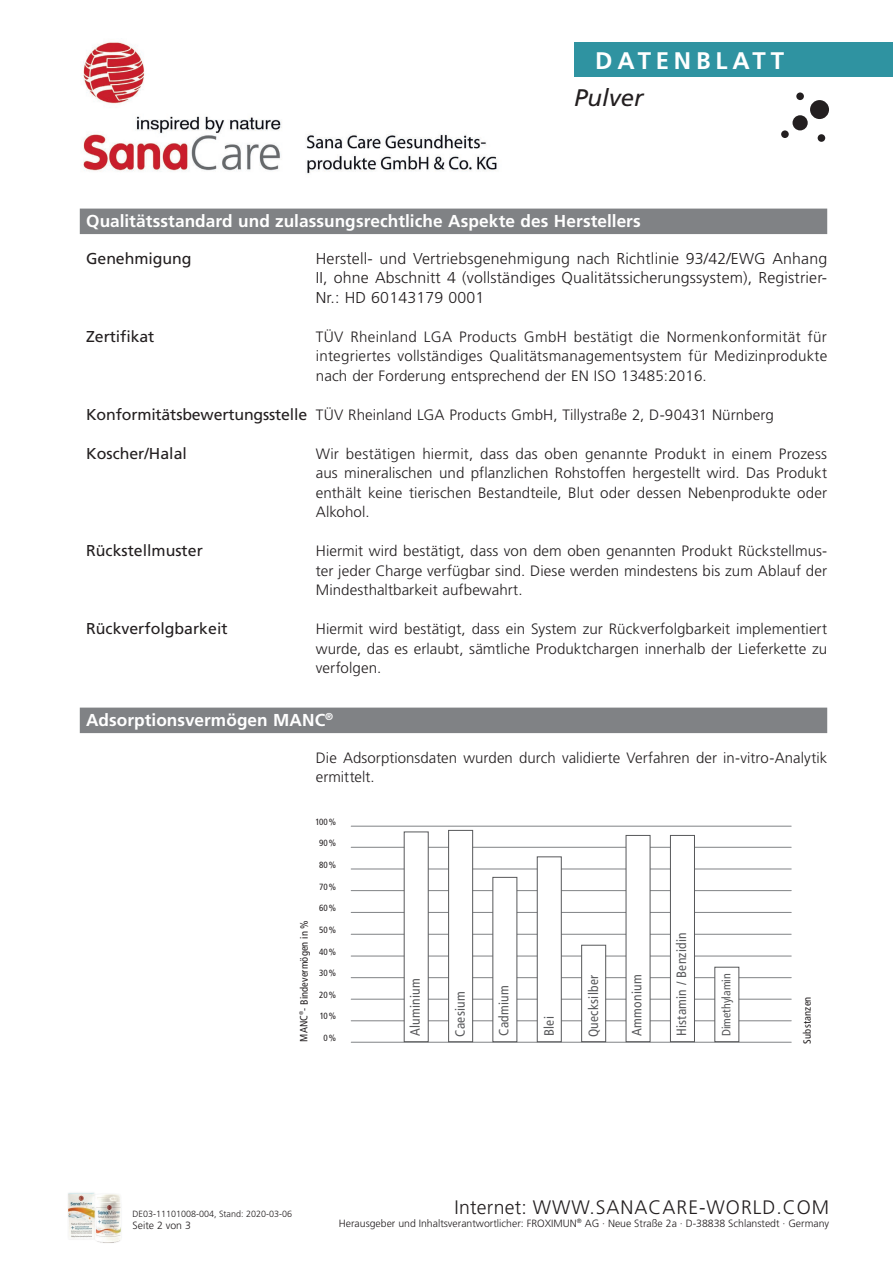
<style>
.page{position:relative;width:893px;height:1263px;background:#fff}
.page>*{position:absolute;margin:0;border:0;box-sizing:border-box;transform-origin:0 0}
.t1{font:700 24px "Frutiger LT Std";letter-spacing:.2em;color:#fff}
.t2{font:italic 24px "Frutiger LT Std";color:#231f20}
.t3{font:300 19.5px "Frutiger LT Std";letter-spacing:.05em;color:#231f20}
.t4{font:700 17.25px "Frutiger LT Std";letter-spacing:.005em;color:#fff}
.t5{font:300 15.75px/19.5px "Frutiger LT Std";letter-spacing:.01em;color:#231f20;text-align:justify}
.t6{font:15.75px "Frutiger LT Std";color:#231f20}
.t7{font:300 15px/19.5px "Frutiger LT Std";letter-spacing:.005em;color:#231f20;text-align:justify}
.t8{font:condensed 13.5px "Frutiger LT Std";letter-spacing:.02em;color:#57585a}
.t9{font:condensed 12px "Frutiger LT Std";color:#57585a}
.t10{font:300 10.5px "Frutiger LT Std";color:#231f20}
.t11{font:condensed 10.5px "Frutiger LT Std";letter-spacing:.01em;color:#231f20}
.t12{font:300 9px "Frutiger LT Std";color:#231f20}
.t13{font:condensed 9px "Frutiger LT Std";letter-spacing:.01em;color:#231f20}
.s1{font-weight:400;font-size:15.75px}
</style>
<div class="page">
<div style="left:80px;top:209px;width:747px;height:25px;background:#808285"></div>
<div style="left:80px;top:708px;width:747px;height:25px;background:#808285"></div>
<img style="left:83px;top:42px;width:414px;height:132px">
<div style="left:574px;top:43px;width:319px;height:34px;background:#2f93a1"></div>
<div style="left:781px;top:130px;width:8px;height:8px;background:#231f20;border-radius:50%"></div>
<div style="left:818px;top:134px;width:7px;height:8px;background:#231f20;border-radius:50%"></div>
<div style="left:796px;top:92px;width:8px;height:8px;background:#231f20;border-radius:50%"></div>
<div style="left:792px;top:115px;width:16px;height:15px;background:#231f20;border-radius:50%"></div>
<div style="left:810px;top:100px;width:19px;height:19px;background:#231f20;border-radius:50%"></div>
<img style="left:68px;top:1192px;width:53px;height:51px">
<hr style="left:351px;top:1020px;width:440px;height:1px;background:#808285">
<hr style="left:351px;top:999px;width:440px;height:1px;background:#808285">
<hr style="left:351px;top:977px;width:440px;height:1px;background:#808285">
<hr style="left:351px;top:956px;width:440px;height:1px;background:#808285">
<hr style="left:351px;top:934px;width:440px;height:1px;background:#808285">
<hr style="left:351px;top:912px;width:440px;height:1px;background:#808285">
<hr style="left:351px;top:890px;width:440px;height:1px;background:#808285">
<hr style="left:351px;top:869px;width:440px;height:1px;background:#808285">
<hr style="left:351px;top:847px;width:440px;height:1px;background:#808285">
<hr style="left:351px;top:826px;width:440px;height:1px;background:#808285">
<hr style="left:351px;top:1042px;width:440px;height:1px;background:#808285">
<div style="left:537px;top:856px;width:25px;height:186px;background:#fff;border:1px solid #57585a"></div>
<div style="left:626px;top:835px;width:24px;height:207px;background:#fff"></div>
<div style="left:670px;top:835px;width:25px;height:207px;background:#fff;border:1px solid #57585a"></div>
<div style="left:714px;top:967px;width:25px;height:75px;background:#fff;border:1px solid #57585a"></div>
<div style="left:448px;top:830px;width:25px;height:212px;background:#fff;border:1px solid #57585a"></div>
<div style="left:581px;top:945px;width:25px;height:97px;background:#fff;border:1px solid #57585a"></div>
<div style="left:404px;top:831px;width:25px;height:211px;background:#fff;border:1px solid #57585a"></div>
<div style="left:492px;top:877px;width:25px;height:165px;background:#fff;border:1px solid #57585a"></div>
<h1 class="t1" style="left:595px;top:46px;width:190px">DATENBLATT</h1>
<h1 class="t2" style="left:574px;top:84px;width:71px">Pulver</h1>
<p class="t4" style="left:86px;top:211px;width:556px">Qualitätsstandard und zulassungsrechtliche Aspekte des Herstellers</p>
<p class="t6" style="left:86px;top:249px;width:107px">Genehmigung</p>
<p class="t5" style="left:316px;top:249px;width:513px">Herstell- und Vertriebsgenehmigung nach Richtlinie 93/42/EWG Anhang II, ohne Abschnitt 4 (vollständiges Qualitätssicherungssystem), Registrier-Nr.: HD 60143179 0001</p>
<p class="t6" style="left:86px;top:327px;width:70px">Zertifikat</p>
<p class="t7" style="left:316px;top:327px;width:513px">TÜV Rheinland LGA Products GmbH bestätigt die Normenkonformität für integriertes vollständiges Qualitätsmanagementsystem für Medizinprodukte nach der Forderung entsprechend der EN ISO 13485:2016.</p>
<p class="t7" style="left:86px;top:405px;width:689px"><span class="s1">Konformitätsbewertungsstelle</span> TÜV Rheinland LGA Products GmbH, Tillystraße 2, D-90431 Nürnberg</p>
<p class="t6" style="left:86px;top:444px;width:102px">Koscher/Halal</p>
<p class="t7" style="left:316px;top:444px;width:513px">Wir bestätigen hiermit, dass das oben genannte Produkt in einem Prozess aus mineralischen und pflanzlichen Rohstoffen hergestellt wird. Das Produkt enthält keine tierischen Bestandteile, Blut oder dessen Nebenprodukte oder Alkohol.</p>
<p class="t6" style="left:86px;top:541px;width:118px">Rückstellmuster</p>
<p class="t7" style="left:316px;top:541px;width:513px">Hiermit wird bestätigt, dass von dem oben genannten Produkt Rückstellmus&shy;ter jeder Charge verfügbar sind. Diese werden mindestens bis zum Ablauf der Mindesthaltbarkeit aufbewahrt.</p>
<p class="t6" style="left:86px;top:619px;width:143px">Rückverfolgbarkeit</p>
<p class="t7" style="left:316px;top:619px;width:513px">Hiermit wird bestätigt, dass ein System zur Rückverfolgbarkeit implementiert wurde, das es erlaubt, sämtliche Produktchargen innerhalb der Lieferkette zu verfolgen.</p>
<p class="t4" style="left:86px;top:710px;width:249px">Adsorptionsvermögen MANC<sup>®</sup></p>
<p class="t7" style="left:316px;top:748px;width:513px">Die Adsorptionsdaten wurden durch validierte Verfahren der in-vitro-Analytik ermittelt.</p>
<p class="t13" style="left:316px;top:816px;width:22px">100 %</p>
<p class="t13" style="left:319px;top:837px;width:19px">90 %</p>
<p class="t13" style="left:319px;top:859px;width:19px">80 %</p>
<p class="t13" style="left:319px;top:881px;width:19px">70 %</p>
<p class="t11" style="left:298px;top:1042px;width:123px;rotate:-90deg">MANC<sup>®</sup>- Bindevermögen in %</p>
<p class="t13" style="left:319px;top:902px;width:19px">60 %</p>
<p class="t13" style="left:319px;top:924px;width:19px">50 %</p>
<p class="t13" style="left:319px;top:946px;width:19px">40 %</p>
<p class="t13" style="left:319px;top:968px;width:19px">30 %</p>
<p class="t13" style="left:319px;top:989px;width:19px">20 %</p>
<p class="t13" style="left:320px;top:1010px;width:18px">10 %</p>
<p class="t13" style="left:324px;top:1032px;width:14px">0 %</p>
<p class="t8" style="left:407px;top:1036px;width:59px;rotate:-90deg">Aluminium</p>
<p class="t8" style="left:452px;top:1037px;width:47px;rotate:-90deg">Caesium</p>
<p class="t8" style="left:496px;top:1036px;width:52px;rotate:-90deg">Cadmium</p>
<p class="t8" style="left:586px;top:1037px;width:64px;rotate:-90deg">Quecksilber</p>
<p class="t8" style="left:629px;top:1036px;width:63px;rotate:-90deg">Ammonium</p>
<p class="t8" style="left:541px;top:1036px;width:21px;rotate:-90deg">Blei</p>
<p class="t8" style="left:674px;top:1036px;width:105px;rotate:-90deg">Histamin / Benzidin</p>
<p class="t9" style="left:719px;top:1036px;width:65px;rotate:-90deg">Dimethylamin</p>
<p class="t11" style="left:801px;top:1044px;width:49px;rotate:-90deg">Substanzen</p>
<p class="t12" style="left:132px;top:1208px;width:161px">DE03-11101008-004, Stand: 2020-03-06</p>
<p class="t10" style="left:132px;top:1219px;width:60px">Seite 2 von 3</p>
<h2 class="t3" style="left:455px;top:1196px;width:376px">Internet: WWW.SANACARE-WORLD.COM</h2>
<p class="t10" style="left:339px;top:1217px;width:492px">Herausgeber und Inhaltsverantwortlicher: FROXIMUN<sup>®</sup> AG · Neue Straße 2a · D-38838 Schlanstedt · Germany</p>
</div>
